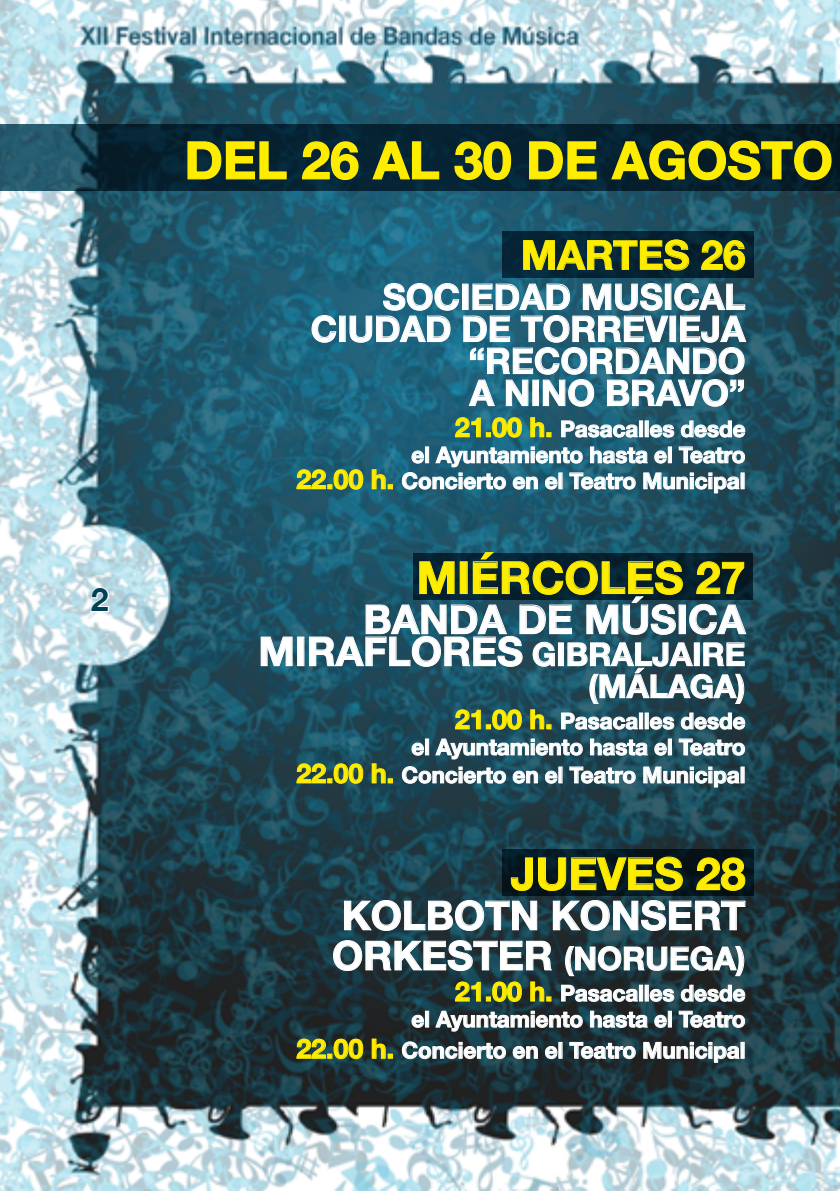
<style>
.page{position:relative;width:840px;height:1191px;background:#fff}
.page>*{position:absolute;margin:0;border:0;box-sizing:border-box;transform-origin:0 0}
.t1{font:700 51.8px "Helvetica Neue";color:#ffed00}
.t2{font:700 44.6px "Helvetica Neue";color:#ffed00}
.t3{font:700 40px "Helvetica Neue";color:#fff}
.t4{font:700 40px "Helvetica Neue";color:#ffed00}
.t5{font:700 35.6px/32px "Helvetica Neue";color:#fff;text-align:right}
.t6{font:700 32px/32px "Helvetica Neue";color:#fff;text-align:right}
.t7{font:700 32px "Helvetica Neue";color:#004156}
.t8{font:700 22.2px/26px "Helvetica Neue";color:#fff;text-align:right}
.s1{font-size:26.8px;color:#ffed00}
.s2{font-size:40px}
</style>
<div class="page">
<img style="left:0;top:0;width:839px;height:1191px">
<div style="left:0;top:119px;width:839px;height:88px;background:#fff;opacity:.75"></div>
<svg style="left:0;top:124px;width:839px;height:66px;background:#0b2c3c"></svg>
<svg style="left:187px;top:141px;width:100px;height:39px;background:#2c422b"></svg>
<svg style="left:301px;top:141px;width:58px;height:40px;background:#324a2e"></svg>
<svg style="left:371px;top:140px;width:68px;height:40px;background:#243e2f"></svg>
<svg style="left:453px;top:141px;width:58px;height:40px;background:#2f462c"></svg>
<svg style="left:528px;top:141px;width:69px;height:39px;background:#30472c"></svg>
<svg style="left:610px;top:140px;width:221px;height:41px;background:#283b25"></svg>
<div style="left:497px;top:227px;width:272px;height:68px;background:#fff;opacity:.75"></div>
<div style="left:502px;top:231px;width:251px;height:47px;background:linear-gradient(to right,#06283c,#06212f)"></div>
<div style="left:497px;top:844px;width:272px;height:68px;background:#fff;opacity:.75"></div>
<svg style="left:502px;top:849px;width:251px;height:46px;background:#05171f"></svg>
<div style="left:408px;top:548px;width:362px;height:68px;background:#fff;opacity:.75"></div>
<svg style="left:746px;top:553px;width:7px;height:46px"></svg>
<svg style="left:522px;top:239px;width:167px;height:32px;background:#31472b"></svg>
<svg style="left:700px;top:240px;width:45px;height:31px"></svg>
<svg style="left:311px;top:314px;width:25px;height:29px"></svg>
<div style="left:339px;top:316px;width:6px;height:26px;border:1px solid #fff"></div>
<svg style="left:349px;top:282px;width:397px;height:125px;background:#3c758a"></svg>
<svg style="left:454px;top:417px;width:68px;height:21px"></svg>
<svg style="left:529px;top:417px;width:22px;height:21px"></svg>
<svg style="left:560px;top:420px;width:78px;height:18px"></svg>
<div style="left:638px;top:420px;width:4px;height:17px;border:1px solid #fff"></div>
<svg style="left:649px;top:424px;width:25px;height:14px"></svg>
<svg style="left:680px;top:420px;width:65px;height:18px"></svg>
<svg style="left:296px;top:469px;width:67px;height:21px"></svg>
<svg style="left:371px;top:469px;width:21px;height:21px"></svg>
<svg style="left:401px;top:445px;width:344px;height:49px;background:#497a8c"></svg>
<svg style="left:260px;top:636px;width:33px;height:30px"></svg>
<div style="left:297px;top:636px;width:7px;height:30px;border:1px solid #fff"></div>
<svg style="left:308px;top:551px;width:438px;height:179px;background:#305962"></svg>
<svg style="left:296px;top:763px;width:67px;height:21px"></svg>
<svg style="left:371px;top:763px;width:21px;height:21px"></svg>
<svg style="left:401px;top:737px;width:344px;height:51px;background:#486a76"></svg>
<svg style="left:510px;top:856px;width:173px;height:35px;background:#2c3a1d"></svg>
<svg style="left:695px;top:857px;width:50px;height:34px;background:#333d16"></svg>
<svg style="left:343px;top:899px;width:194px;height:32px;background:#405a64"></svg>
<svg style="left:552px;top:899px;width:193px;height:32px;background:#425960"></svg>
<svg style="left:332px;top:939px;width:220px;height:32px;background:#425b63"></svg>
<svg style="left:564px;top:945px;width:180px;height:31px;background:#465e65"></svg>
<svg style="left:454px;top:981px;width:68px;height:21px"></svg>
<svg style="left:529px;top:981px;width:22px;height:21px"></svg>
<svg style="left:560px;top:984px;width:78px;height:18px"></svg>
<div style="left:638px;top:984px;width:4px;height:17px;border:1px solid #fff"></div>
<svg style="left:649px;top:988px;width:25px;height:14px"></svg>
<svg style="left:680px;top:984px;width:65px;height:18px"></svg>
<svg style="left:411px;top:1014px;width:13px;height:14px"></svg>
<div style="left:425px;top:1010px;width:4px;height:17px;border:1px solid #fff"></div>
<svg style="left:434px;top:1009px;width:149px;height:23px;background:#4f5b5e"></svg>
<svg style="left:589px;top:1010px;width:78px;height:18px"></svg>
<div style="left:667px;top:1010px;width:4px;height:17px;border:1px solid #fff"></div>
<svg style="left:678px;top:1010px;width:67px;height:18px"></svg>
<svg style="left:296px;top:1038px;width:67px;height:21px"></svg>
<svg style="left:371px;top:1038px;width:21px;height:21px"></svg>
<svg style="left:401px;top:1041px;width:105px;height:18px;background:#586e74"></svg>
<svg style="left:512px;top:1045px;width:26px;height:14px"></svg>
<svg style="left:544px;top:1045px;width:13px;height:14px"></svg>
<svg style="left:568px;top:1041px;width:68px;height:18px"></svg>
<svg style="left:642px;top:1041px;width:98px;height:22px;background:#566165"></svg>
<svg style="left:90px;top:586px;width:20px;height:27px"></svg>
<h3 class="t7" style="left:91px;top:574px;width:19px">2</h3>
<h1 class="t1" style="left:184px;top:120px;width:649px">DEL 26 AL 30 DE AGOSTO</h1>
<h3 class="t4" style="left:520px;top:224px;width:226px">MARTES 26</h3>
<h3 class="t5" style="left:310px;top:282px;width:436px">SOCIEDAD MUSICAL<br>CIUDAD DE TORREVIEJA “RECORDANDO<br>A NINO BRAVO”</h3>
<p class="t8" style="left:296px;top:416px;width:450px"><span class="s1">21.00 h.</span> Pasacalles desde<br>el Ayuntamiento hasta el Teatro<br><span class="s1">22.00 h.</span> Concierto en el Teatro Municipal</p>
<h2 class="t2" style="left:416px;top:542px;width:330px">MIÉRCOLES 27</h2>
<h3 class="t3" style="left:363px;top:588px;width:383px">BANDA DE MÚSICA</h3>
<h3 class="t6" style="left:258px;top:639px;width:488px"><span class="s2">MIRAFLORES</span> GIBRALJAIRE (MÁLAGA)</h3>
<p class="t8" style="left:411px;top:708px;width:335px"><span class="s1">21.00 h.</span> Pasacalles desde<br>el Ayuntamiento hasta el Teatro</p>
<p class="t8" style="left:296px;top:762px;width:450px"><span class="s1">22.00 h.</span> Concierto en el Teatro Municipal</p>
<h2 class="t2" style="left:510px;top:838px;width:236px">JUEVES 28</h2>
<h3 class="t3" style="left:341px;top:884px;width:405px">KOLBOTN KONSERT</h3>
<h3 class="t6" style="left:332px;top:943px;width:414px"><span class="s2">ORKESTER</span> (NORUEGA)</h3>
<p class="t8" style="left:411px;top:980px;width:335px"><span class="s1">21.00 h.</span> Pasacalles desde<br>el Ayuntamiento hasta el Teatro</p>
<p class="t8" style="left:296px;top:1038px;width:450px"><span class="s1">22.00 h.</span> Concierto en el Teatro Municipal</p>
</div>
